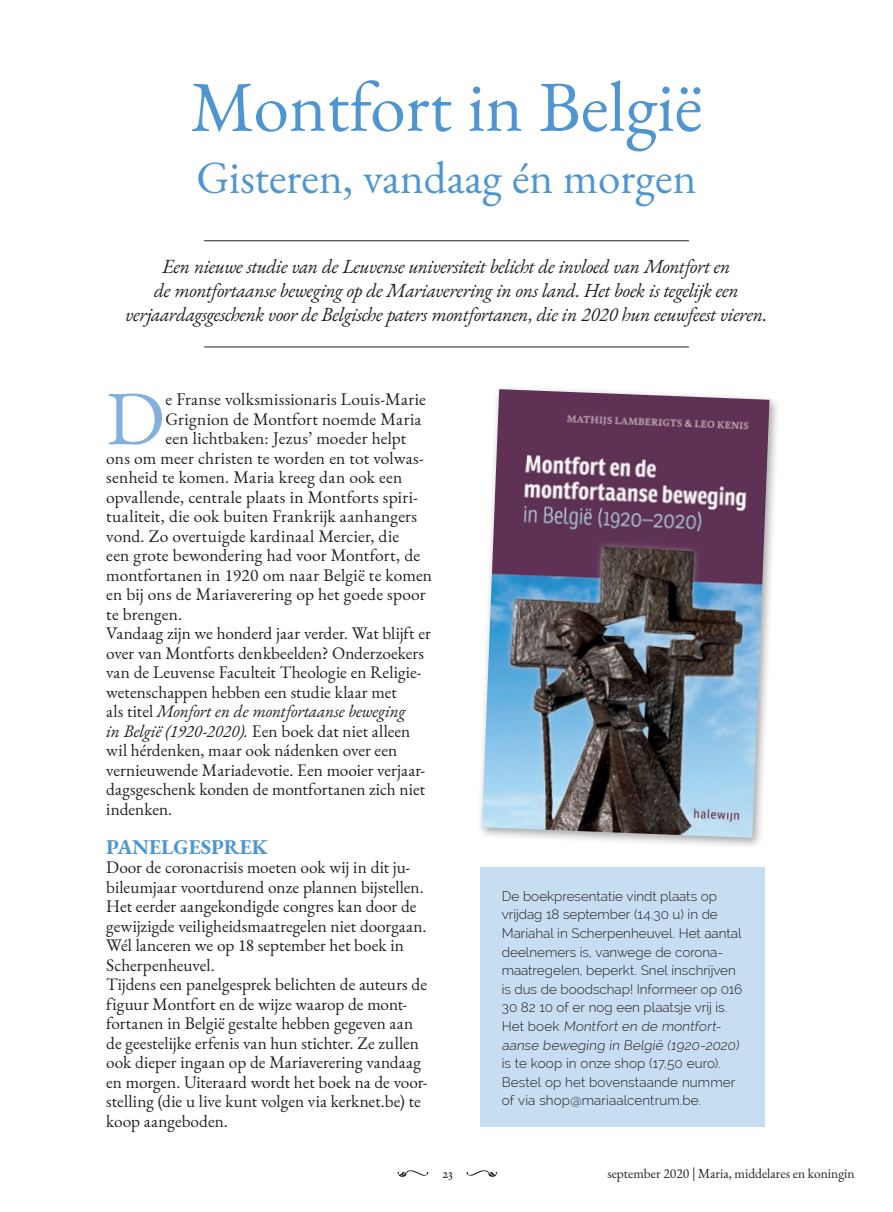
<style>
.page{position:relative;width:893px;height:1212px;background:#fff}
.page>*{position:absolute;margin:0;border:0;box-sizing:border-box;transform-origin:0 0}
.t1{font:76.65px "EB Garamond";color:#85afdc}
.t2{font:71.55px "EB Garamond";color:#4f95d0}
.t3{font:45px "EB Garamond";color:#4f95d0}
.t4{font:700 21px "EB Garamond";color:#4f95d0}
.t5{font:italic 19.5px/24px "EB Garamond";letter-spacing:-.025em;color:#231f20;text-align:center}
.t6{font:17.25px/19.5px "EB Garamond";color:#231f20}
.t7{font:italic 17.25px "EB Garamond";letter-spacing:-.01em;color:#231f20}
.t8{font:17.25px "EB Garamond";letter-spacing:.02em;color:#231f20}
.t9{font:300 13.5px/18.6px "Raleway";color:#231f20}
.t10{font:13.5px "EB Garamond";color:#231f20}
.t11{font:13.5px "EB Garamond 08";color:#231f20}
.s1{font-style:normal}
</style>
<div class="page">
<hr style="left:204px;top:240px;width:485px;height:1px;background:#231f20">
<hr style="left:204px;top:347px;width:485px;height:1px;background:#231f20">
<div style="left:480px;top:867px;width:285px;height:260px;background:#c7ddf2"></div>
<div style="left:477px;top:384px;width:304px;height:465px;background:#231f20;opacity:.4"></div>
<img style="left:482px;top:389px;width:287px;height:449px">
<svg style="left:397px;top:1170px;width:31px;height:7px"></svg>
<svg style="left:466px;top:1170px;width:31px;height:7px"></svg>
<h2 class="t2" style="left:190px;top:60px;width:514px">Montfort in België</h2>
<h3 class="t3" style="left:196px;top:149px;width:501px">Gisteren, vandaag én morgen</h3>
<p class="t5" style="left:126px;top:255px;width:643px">Een nieuwe studie van de Leuvense universiteit belicht de invloed van Montfort en<br>de montfortaanse beweging op de Mariaverering in ons land. Het boek is tegelijk een verjaardagsgeschenk voor de Belgische paters montfortanen, die in 2020 hun eeuwfeest vieren.</p>
<h1 class="t1" style="left:106px;top:368px;width:60px">D</h1>
<p class="t8" style="left:165px;top:388px;width:262px">e Franse volksmissionaris Louis-Marie</p>
<p class="t6" style="left:165px;top:409px;width:257px">Grignion de Montfort noemde Maria</p>
<p class="t6" style="left:165px;top:429px;width:242px">een lichtbaken: Jezus’ moeder helpt</p>
<p class="t6" style="left:106px;top:448px;width:319px">ons om meer christen te worden en tot volwas-</p>
<p class="t6" style="left:106px;top:468px;width:298px">senheid te komen. Maria kreeg dan ook een</p>
<p class="t6" style="left:106px;top:487px;width:313px">opvallende, centrale plaats in Montforts spiri-</p>
<p class="t6" style="left:106px;top:507px;width:312px">tualiteit, die ook buiten Frankrijk aanhangers</p>
<p class="t6" style="left:106px;top:526px;width:294px">vond. Zo overtuigde kardinaal Mercier, die</p>
<p class="t6" style="left:106px;top:546px;width:315px">een grote bewondering had voor Montfort, de</p>
<p class="t6" style="left:106px;top:565px;width:327px">montfortanen in 1920 om naar België te komen</p>
<p class="t6" style="left:106px;top:585px;width:321px">en bij ons de Mariaverering op het goede spoor</p>
<p class="t6" style="left:106px;top:604px;width:77px">te brengen.</p>
<p class="t6" style="left:106px;top:624px;width:326px">Vandaag zijn we honderd jaar verder. Wat blijft er</p>
<p class="t6" style="left:106px;top:643px;width:319px">over van Montforts denkbeelden? Onderzoekers</p>
<p class="t6" style="left:106px;top:663px;width:316px">van de Leuvense Faculteit Theologie en Religie-</p>
<p class="t6" style="left:106px;top:682px;width:292px">wetenschappen hebben een studie klaar met</p>
<p class="t7" style="left:106px;top:700px;width:301px"><span class="s1">als titel</span> Monfort en de montfortaanse beweging</p>
<p class="t7" style="left:106px;top:719px;width:306px">in België (1920-2020). <span class="s1">Een boek dat niet alleen</span></p>
<p class="t6" style="left:106px;top:741px;width:292px">wil hérdenken, maar ook nádenken over een</p>
<p class="t6" style="left:106px;top:760px;width:320px">vernieuwende Mariadevotie. Een mooier verjaar-</p>
<p class="t6" style="left:106px;top:779px;width:320px">dagsgeschenk konden de montfortanen zich niet</p>
<p class="t6" style="left:106px;top:799px;width:67px">indenken.</p>
<p class="t4" style="left:106px;top:832px;width:163px">PANELGESPREK</p>
<p class="t6" style="left:106px;top:858px;width:323px">Door de coronacrisis moeten ook wij in dit ju&shy;bileumjaar voortdurend onze plannen bijstellen.<br>Het eerder aangekondigde congres kan door de gewijzigde veiligheidsmaatregelen niet doorgaan.<br>Wél lanceren we op 18 september het boek in Scherpenheuvel.<br>Tijdens een panelgesprek belichten de auteurs de figuur Montfort en de wijze waarop de mont&shy;fortanen in België gestalte hebben gegeven aan de geestelijke erfenis van hun stichter. Ze zullen ook dieper ingaan op de Mariaverering vandaag en morgen. Uiteraard wordt het boek na de voor&shy;stelling (die u live kunt volgen via kerknet.be) te koop aangeboden.</p>
<p class="t9" style="left:502px;top:887px;width:242px">De boekpresentatie vindt plaats op vrijdag 18 september (14.30 u) in de Mariahal in Scherpenheuvel. Het aantal deelnemers is, vanwege de corona&shy;maatregelen, beperkt. Snel inschrijven is dus de boodschap! Informeer op 016<br>30 82 10 of er nog een plaatsje vrij is.<br>H et b o e k Montfort en de montfort&shy;aanse beweging in België (1920-2020) is te koop in onze shop (17,50 euro).<br>Bestel op het bovenstaande nummer of via shop@mariaalcentrum.be.</p>
<p class="t11" style="left:443px;top:1165px;width:11px">23</p>
<p class="t10" style="left:607px;top:1165px;width:249px">september 2020 | Maria, middelares en koningin</p>
</div>
